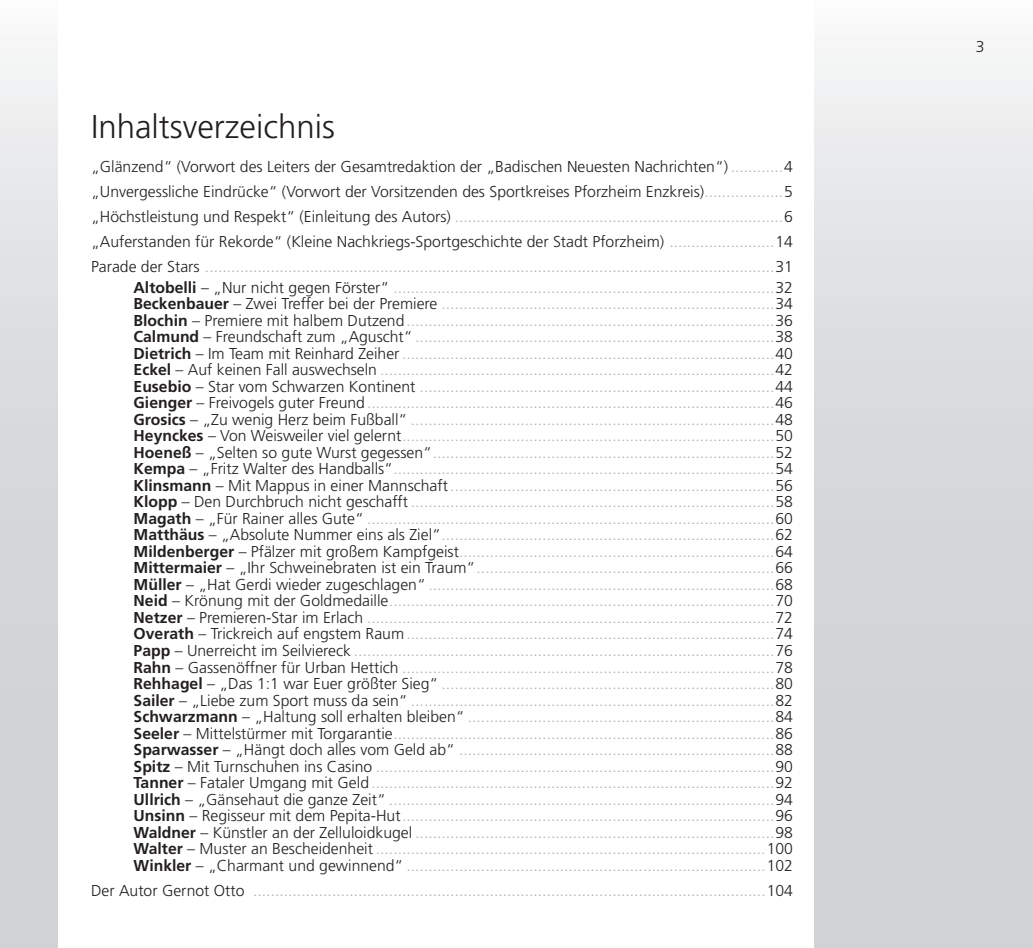
<style>
.page{position:relative;width:1033px;height:948px;background:#fff}
.page>*{position:absolute;margin:0;border:0;box-sizing:border-box;transform-origin:0 0}
.t1{font:300 33px "Frutiger";color:#231f20}
.t2{font:300 15.75px/16.5px "Frutiger";color:#a8a9ad;text-align:justify}
.t3{font:300 15.75px/25px "Frutiger";color:#231f20;text-align:justify}
.s1{color:#a8a9ad}
.s2{font-weight:700;color:#231f20}
.s3{color:#231f20}
</style>
<div class="page">
<div style="left:814px;top:0;width:218px;height:947px;background:linear-gradient(to bottom,#eff0f1,#c9cacc)"></div>
<div style="left:0;top:0;width:57px;height:947px;background:linear-gradient(to bottom,#eff0f1,#c9cacc)"></div>
<svg style="left:0;top:0;width:7px;height:7px"></svg>
<svg style="left:0;top:940px;width:7px;height:8px"></svg>
<svg style="left:1026px;top:0;width:6px;height:7px"></svg>
<svg style="left:1026px;top:940px;width:7px;height:8px"></svg>
<h1 class="t1" style="left:91px;top:108px;width:245px">Inhaltsverzeichnis</h1>
<p class="t3" style="left:91px;top:154px;width:703px">„Glänzend“ (Vorwort des Leiters der Gesamtredaktion der „Badischen Neuesten Nachrichten“) <span class="s1">............</span>4 „Unvergessliche Eindrücke“ (Vorwort der Vorsitzenden des Sportkreises Pforzheim Enzkreis) <span class="s1">..................</span>5 „Höchstleistung und Respekt“ (Einleitung des Autors) <span class="s1">...........................................................................</span>6 „Auferstanden für Rekorde“ (Kleine Nachkriegs-Sportgeschichte der Stadt Pforzheim) <span class="s1">........................</span>14<br>Parade der Stars <span class="s1">..................................................................................................................................</span>31</p>
<p class="t2" style="left:134px;top:279px;width:661px"><span class="s2">Altobelli</span> <span class="s3">– „Nur nicht gegen Förster“</span> .......................................................................................<span class="s3">32<br></span><span class="s2">Beckenbauer</span> <span class="s3">– Zwei Treffer bei der Premiere</span> ............................................................................<span class="s3">34<br></span><span class="s2">Blochin</span> <span class="s3">– Premiere mit halbem Dutzend</span> ....................................................................................<span class="s3">36<br></span><span class="s2">Calmund</span> <span class="s3">– Freundschaft zum „Aguscht“</span> ..................................................................................<span class="s3">38<br></span><span class="s2">Dietrich</span> <span class="s3">– Im Team mit Reinhard Zeiher</span> .....................................................................................<span class="s3">40<br></span><span class="s2">Eckel</span> <span class="s3">– Auf keinen Fall auswechseln</span> ..........................................................................................<span class="s3">42<br></span><span class="s2">Eusebio</span> <span class="s3">– Star vom Schwarzen Kontinent</span> .................................................................................<span class="s3">44<br></span><span class="s2">Gienger</span> <span class="s3">– Freivogels guter Freund</span> .............................................................................................<span class="s3">46<br></span><span class="s2">Grosics</span> <span class="s3">– „Zu wenig Herz beim Fußball“</span> ...................................................................................<span class="s3">48<br></span><span class="s2">Heynckes</span> <span class="s3">– Von Weisweiler viel gelernt</span> .....................................................................................<span class="s3">50<br></span><span class="s2">Hoeneß</span> <span class="s3">– „Selten so gute Wurst gegessen“</span> ..............................................................................<span class="s3">52<br></span><span class="s2">Kempa</span> <span class="s3">– „Fritz Walter des Handballs“</span> .......................................................................................<span class="s3">54<br></span><span class="s2">Klinsmann</span> <span class="s3">– Mit Mappus in einer Mannschaft</span> ..........................................................................<span class="s3">56<br></span><span class="s2">Klopp</span> <span class="s3">– Den Durchbruch nicht geschafft</span> ...................................................................................<span class="s3">58<br></span><span class="s2">Magath</span> <span class="s3">– „Für Rainer alles Gute“</span> .............................................................................................<span class="s3">60<br></span><span class="s2">Matthäus</span> <span class="s3">– „Absolute Nummer eins als Ziel“</span> ............................................................................<span class="s3">62<br></span><span class="s2">Mildenberger</span> <span class="s3">– Pfälzer mit großem Kampfgeist</span> ........................................................................<span class="s3">64<br></span><span class="s2">Mittermaier</span> <span class="s3">– „Ihr Schweinebraten ist ein Traum“</span> ....................................................................<span class="s3">66<br></span><span class="s2">Müller</span> <span class="s3">– „Hat Gerdi wieder zugeschlagen“</span> ...............................................................................<span class="s3">68<br></span><span class="s2">Neid</span> <span class="s3">– Krönung mit der Goldmedaille</span> ........................................................................................<span class="s3">70<br></span><span class="s2">Netzer</span> <span class="s3">– Premieren-Star im Erlach</span> .............................................................................................<span class="s3">72<br></span><span class="s2">Overath</span> <span class="s3">– Trickreich auf engstem Raum</span> ....................................................................................<span class="s3">74<br></span><span class="s2">Papp</span> <span class="s3">– Unerreicht im Seilviereck</span> ................................................................................................<span class="s3">76<br></span><span class="s2">Rahn</span> <span class="s3">– Gassenöffner für Urban Hettich</span> .....................................................................................<span class="s3">78<br></span><span class="s2">Rehhagel</span> <span class="s3">– „Das 1:1 war Euer größter Sieg“</span> ............................................................................<span class="s3">80<br></span><span class="s2">Sailer</span> <span class="s3">– „Liebe zum Sport muss da sein“</span> ...................................................................................<span class="s3">82<br></span><span class="s2">Schwarzmann</span> <span class="s3">– „Haltung soll erhalten bleiben“</span> ......................................................................<span class="s3">84<br></span><span class="s2">Seeler</span> <span class="s3">– Mittelstürmer mit Torgarantie</span> .......................................................................................<span class="s3">86<br></span><span class="s2">Sparwasser</span> <span class="s3">– „Hängt doch alles vom Geld ab“</span> ........................................................................<span class="s3">88<br></span><span class="s2">Spitz</span> <span class="s3">– Mit Turnschuhen ins Casino</span> ...........................................................................................<span class="s3">90<br></span><span class="s2">Tanner</span> <span class="s3">– Fataler Umgang mit Geld</span> ............................................................................................<span class="s3">92<br></span><span class="s2">Ullrich</span> <span class="s3">– „Gänsehaut die ganze Zeit“</span> ........................................................................................<span class="s3">94<br></span><span class="s2">Unsinn</span> <span class="s3">– Regisseur mit dem Pepita-Hut</span> .....................................................................................<span class="s3">96<br></span><span class="s2">Waldner</span> <span class="s3">– Künstler an der Zelluloidkugel</span> ..................................................................................<span class="s3">98<br></span><span class="s2">Walter</span> <span class="s3">– Muster an Bescheidenheit</span> .........................................................................................<span class="s3">100<br></span><span class="s2">Winkler</span> <span class="s3">– „Charmant und gewinnend“</span> ..................................................................................<span class="s3">102</span></p>
<p class="t2" style="left:91px;top:881px;width:703px"><span class="s3">Der Autor Gernot Otto</span> .....................................................................................................................<span class="s3">104</span></p>
<p class="t3" style="left:975px;top:34px;width:10px">3</p>
</div>
